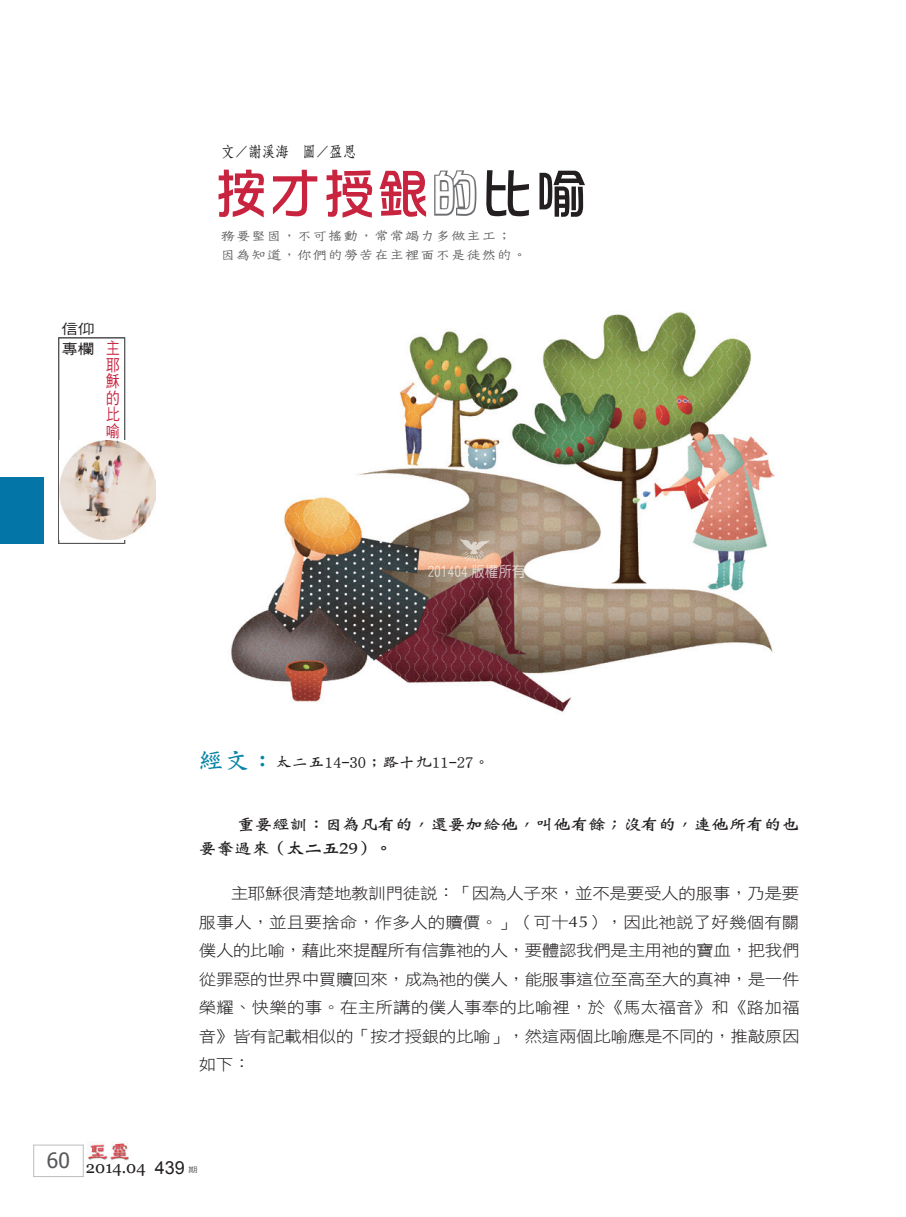
<style>
.page{position:relative;width:906px;height:1217px;background:#fff}
.page>*{position:absolute;margin:0;border:0;box-sizing:border-box;transform-origin:0 0}
.題目{font:54px "DF Hua Zong W5 WIN BF";color:#c8233f}
.引言{font:16.5px "DFO Yang Xun W5 WIN BF";color:#231f20}
.t1{font:16.5px "Georgia";color:#231f20}
.t2{font:16.5px/16.5px "DF Hei W5 WIN BF";color:#c8233f;text-align:justify;scale:.85 1}
.Normal經文{font:16.2px/24px "DF Wei Bei W7 WINP BF";letter-spacing:-.025em;color:#231f20;scale:1.11 1}
.t3{font:15.75px/28.5px "DF Hei W3 WIN BF";letter-spacing:-.025em;color:#231f20;text-align:justify;scale:1.11 1}
.t4{font:15px "DF Yuan W5 WIN BF";color:#fff;scale:.9 1}
.作者{font:15px "DF Fang Song W6 WIN BF";color:#231f20;scale:.9 1}
.眉批{font:14.1px/18.9px "DF Tie Xian W3 WIN BF";letter-spacing:-.025em;color:#57585a;scale:1.11 1}
.t5{font:14.1px "DF Hei W5 WIN BF";color:#231f20;scale:1.18 1}
.t6{font:7.5px "DF Hei W5 WIN BF";color:#57585a;scale:1.25 1}
.s1{font-size:49.5px;color:#fff}
.s2{color:#231f20}
.s3{font-size:25.5px;color:#0683a6}
.s4{font-family:"Optima"}
.s5{font-family:"Arial";font-size:18px}
</style>
<div class="page">
<div style="left:33px;top:1144px;width:50px;height:32px;border:1px solid #bcbdc0"></div>
<img style="left:88px;top:1143px;width:41px;height:18px">
<div style="left:58px;top:337px;width:67px;height:206px;border:1px solid #57585a"></div>
<img style="left:59px;top:440px;width:97px;height:99px">
<div style="left:0;top:477px;width:43px;height:66px;background:#0375a7"></div>
<svg style="left:434px;top:170px;width:43px;height:46px"></svg>
<img style="left:231px;top:312px;width:544px;height:400px">
<svg style="left:460px;top:539px;width:29px;height:22px"></svg>
<p class="作者" style="left:221px;top:144px;width:151px">文／謝溪海 圖／盈恩</p>
<p class="t5" style="left:61px;top:321px;width:29px">信仰</p>
<p class="t5" style="left:61px;top:341px;width:29px">專欄</p>
<p class="t2" style="left:106px;top:340px;width:18px">主耶穌的比喻</p>
<p class="題目" style="left:214px;top:166px;width:375px">按才授銀<span class="s1">的</span><span class="s2">比喻</span></p>
<p class="眉批" style="left:220px;top:226px;width:279px">務要堅固，不可搖動，常常竭力多做主工；因為知道，你們的勞苦在主裡面不是徒然的。</p>
<p class="t4" style="left:427px;top:564px;width:110px">201404 版權所有</p>
<p class="引言" style="left:199px;top:753px;width:293px"><span class="s3">經文：</span>太二五14-30；路十九11-27。</p>
<p class="Normal經文" style="left:199px;top:812px;width:542px;text-indent:38px">重要經訓：因為凡有的，還要加給他，叫他有餘；沒有的，連他所有的也要奪過來（太二五29）。</p>
<p class="t3" style="left:199px;top:878px;width:543px;text-indent:32px">主耶穌很清楚地教訓門徒說：「因為人子來，並不是要受人的服事，乃是要服事人，並且要捨命，作多人的贖價。」（可十<span class="s4">45</span>），因此祂說了好幾個有關僕人的比喻，藉此來提醒所有信靠祂的人，要體認我們是主用祂的寶血，把我們從罪惡的世界中買贖回來，成為祂的僕人，能服事這位至高至大的真神，是一件榮耀、快樂的事。在主所講的僕人事奉的比喻裡，於《馬太福音》和《路加福音》皆有記載相似的「按才授銀的比喻」，然這兩個比喻應是不同的，推敲原因如下：</p>
<p class="t1" style="left:47px;top:1156px;width:139px"><sup>60</sup> 2014.04 <span class="s5">439</span></p>
<p class="t6" style="left:188px;top:1165px;width:9px">期</p>
</div>
